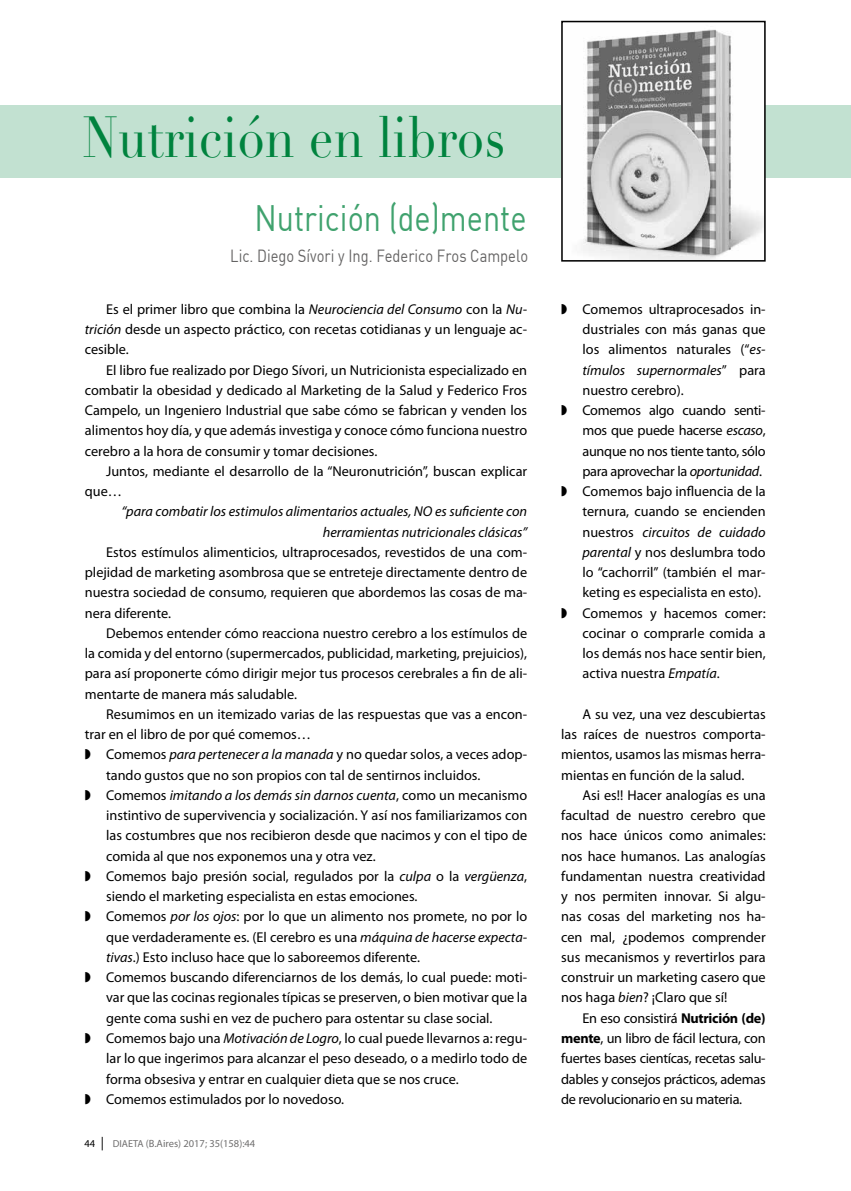
<style>
.page{position:relative;width:851px;height:1191px;background:#fff}
.page>*{position:absolute;margin:0;border:0;box-sizing:border-box;transform-origin:0 0}
.t1{font:57px "Didot LT Std";letter-spacing:.01em;color:#00833e;scale:.85 1}
.t2{font:36px "DIN";color:#40a26e;scale:.85 1}
.t3{font:17.25px "DIN";color:#646363;scale:.85 1}
.t4{font:14.25px/20.2px "Myriad Pro";color:#000;text-align:justify}
.t5{font:italic 14.25px/20.2px "Myriad Pro";color:#000;text-align:right}
.t6{font:14.25px "Myriad Pro";letter-spacing:-.02em;color:#000}
.t7{font:10.5px "Myriad Pro";color:#706f6f}
.s1{font-style:italic}
.s2{font-style:normal}
.s3{color:#000}
.s4{font-size:13.5px;color:#000}
.s5{font-size:10.2px}
.s6{font-weight:700}
</style>
<div class="page">
<div style="left:0;top:105px;width:850px;height:73px;background:#c2e1d1"></div>
<img style="left:564px;top:29px;width:198px;height:230px">
<div style="left:561px;top:21px;width:204px;height:241px;border:2px solid #000"></div>
<h1 class="t1" style="left:83px;top:104px;width:498px">Nutrición en libros</h1>
<h2 class="t2" style="left:254px;top:196px;width:321px">Nutrición (de)mente</h2>
<p class="t3" style="left:230px;top:244px;width:352px">Lic. Diego Sívori y Ing. Federico Fros Campelo</p>
<p class="t4" style="left:85px;top:299px;width:444px;text-indent:21px">Es el primer libro que combina la <span class="s1">Neurociencia del Consumo</span> con la <span class="s1">Nu&shy;trición</span> desde un aspecto práctico, con recetas cotidianas y un lenguaje ac&shy;cesible.</p>
<p class="t4" style="left:85px;top:360px;width:444px;text-indent:21px">El libro fue realizado por Diego Sívori, un Nutricionista especializado en combatir la obesidad y dedicado al Marketing de la Salud y Federico Fros Campelo, un Ingeniero Industrial que sabe cómo se fabrican y venden los alimentos hoy día, y que además investiga y conoce cómo funciona nuestro cerebro a la hora de consumir y tomar decisiones.</p>
<p class="t4" style="left:85px;top:461px;width:444px;text-indent:21px">Juntos, mediante el desarrollo de la “Neuronutrición”, buscan explicar que…</p>
<p class="t5" style="left:121px;top:502px;width:407px">“para combatir los estimulos alimentarios actuales, NO es suficiente con herramientas nutricionales clásicas”</p>
<p class="t4" style="left:85px;top:542px;width:444px;text-indent:21px">Estos estímulos alimenticios, ultraprocesados, revestidos de una com&shy;plejidad de marketing asombrosa que se entreteje directamente dentro de nuestra sociedad de consumo, requieren que abordemos las cosas de ma&shy;nera diferente.</p>
<p class="t4" style="left:85px;top:623px;width:444px;text-indent:21px">Debemos entender cómo reacciona nuestro cerebro a los estímulos de la comida y del entorno (supermercados, publicidad, marketing, prejuicios), para así proponerte cómo dirigir mejor tus procesos cerebrales a fin de ali&shy;mentarte de manera más saludable.</p>
<p class="t4" style="left:106px;top:704px;width:422px">Resumimos en un itemizado varias de las respuestas que vas a encon-</p>
<p class="t4" style="left:85px;top:724px;width:228px">trar en el libro de por qué comemos…</p>
<p class="t4" style="left:85px;top:745px;width:444px">◗ Comemos <span class="s1">para pertenecer a la manada</span> y no quedar solos, a veces adop-</p>
<p class="t4" style="left:106px;top:765px;width:376px">tando gustos que no son propios con tal de sentirnos incluidos.</p>
<p class="t5" style="left:85px;top:785px;width:444px">◗ <span class="s2">Comemos</span> imitando a los demás sin darnos cuenta<span class="s2">, como un mecanismo</span></p>
<p class="t4" style="left:106px;top:805px;width:422px">instintivo de supervivencia y socialización. Y así nos familiarizamos con</p>
<p class="t4" style="left:106px;top:826px;width:422px">las costumbres que nos recibieron desde que nacimos y con el tipo de</p>
<p class="t4" style="left:106px;top:846px;width:271px">comida al que nos exponemos una y otra vez.</p>
<p class="t4" style="left:85px;top:866px;width:444px">◗ Comemos bajo presión social, regulados por la <span class="s1">culpa</span> o la <span class="s1">vergüenza</span>,</p>
<p class="t4" style="left:106px;top:886px;width:313px">siendo el marketing especialista en estas emociones.</p>
<p class="t4" style="left:85px;top:906px;width:444px">◗ Comemos <span class="s1">por los ojos</span>: por lo que un alimento nos promete, no por lo</p>
<p class="t4" style="left:106px;top:927px;width:422px">que verdaderamente es. (El cerebro es una <span class="s1">máquina de hacerse expecta-</span></p>
<p class="t4" style="left:106px;top:947px;width:315px"><span class="s1">tivas</span>.) Esto incluso hace que lo saboreemos diferente.</p>
<p class="t4" style="left:85px;top:967px;width:444px">◗ Comemos buscando diferenciarnos de los demás, lo cual puede: moti-</p>
<p class="t4" style="left:106px;top:987px;width:422px">var que las cocinas regionales típicas se preserven, o bien motivar que la</p>
<p class="t4" style="left:106px;top:1008px;width:388px">gente coma sushi en vez de puchero para ostentar su clase social.</p>
<p class="t4" style="left:85px;top:1028px;width:443px">◗ Comemos bajo una <span class="s1">Motivación de Logro</span>, lo cual puede llevarnos a: regu-</p>
<p class="t4" style="left:106px;top:1048px;width:422px">lar lo que ingerimos para alcanzar el peso deseado, o a medirlo todo de</p>
<p class="t4" style="left:106px;top:1068px;width:354px">forma obsesiva y entrar en cualquier dieta que se nos cruce.</p>
<p class="t4" style="left:85px;top:1089px;width:261px">◗ Comemos estimulados por lo novedoso.</p>
<p class="t7" style="left:84px;top:1137px;width:172px"><span class="s3">44</span> <span class="s4">|</span> <span class="s5">DIAETA</span> (B.Aires) 2017; 35(158):44</p>
<p class="t4" style="left:561px;top:299px;width:206px">◗ Comemos ultraprocesados in-</p>
<p class="t4" style="left:582px;top:319px;width:185px">dustriales con más ganas que</p>
<p class="t4" style="left:582px;top:340px;width:185px">los alimentos naturales (“<span class="s1">es-</span></p>
<p class="t5" style="left:582px;top:360px;width:185px">tímulos supernormales<span class="s2">” para</span></p>
<p class="t4" style="left:582px;top:380px;width:103px">nuestro cerebro).</p>
<p class="t6" style="left:561px;top:402px;width:206px">◗ Comemos algo cuando senti-</p>
<p class="t6" style="left:582px;top:423px;width:185px">mos que puede hacerse <span class="s1">escaso</span>,</p>
<p class="t6" style="left:582px;top:443px;width:185px">aunque no nos tiente tanto, sólo</p>
<p class="t6" style="left:582px;top:463px;width:181px">para aprovechar la <span class="s1">oportunidad</span>.</p>
<p class="t4" style="left:561px;top:481px;width:206px">◗ Comemos bajo influencia de la</p>
<p class="t4" style="left:582px;top:502px;width:185px">ternura, cuando se encienden</p>
<p class="t5" style="left:582px;top:522px;width:185px"><span class="s2">nuestros</span> circuitos de cuidado</p>
<p class="t4" style="left:582px;top:542px;width:185px"><span class="s1">parental</span> y nos deslumbra todo</p>
<p class="t4" style="left:582px;top:562px;width:185px">lo “cachorril” (también el mar-</p>
<p class="t4" style="left:582px;top:583px;width:180px">keting es especialista en esto).</p>
<p class="t4" style="left:561px;top:603px;width:206px">◗ Comemos y hacemos comer:</p>
<p class="t4" style="left:582px;top:623px;width:185px">cocinar o comprarle comida a</p>
<p class="t4" style="left:582px;top:643px;width:185px">los demás nos hace sentir bien,</p>
<p class="t4" style="left:582px;top:664px;width:139px">activa nuestra <span class="s1">Empatía</span>.</p>
<p class="t4" style="left:561px;top:704px;width:206px;text-indent:21px">A su vez, una vez descubiertas las raíces de nuestros comporta&shy;mientos, usamos las mismas herra&shy;mientas en función de la salud.</p>
<p class="t4" style="left:561px;top:785px;width:206px;text-indent:21px">Asi es!! Hacer analogías es una facultad de nuestro cerebro que nos hace únicos como animales: nos hace humanos. Las analogías fundamentan nuestra creatividad y nos permiten innovar. Si algu&shy;nas cosas del marketing nos ha&shy;cen mal, ¿podemos comprender sus mecanismos y revertirlos para construir un marketing casero que nos haga <span class="s1">bien</span>? ¡Claro que sí!</p>
<p class="t4" style="left:561px;top:1008px;width:206px;text-indent:21px">En eso consistirá <span class="s6">Nutrición (de) mente</span>, un libro de fácil lectura, con fuertes bases cientícas, recetas salu&shy;dables y consejos prácticos, ademas de revolucionario en su materia.</p>
</div>
